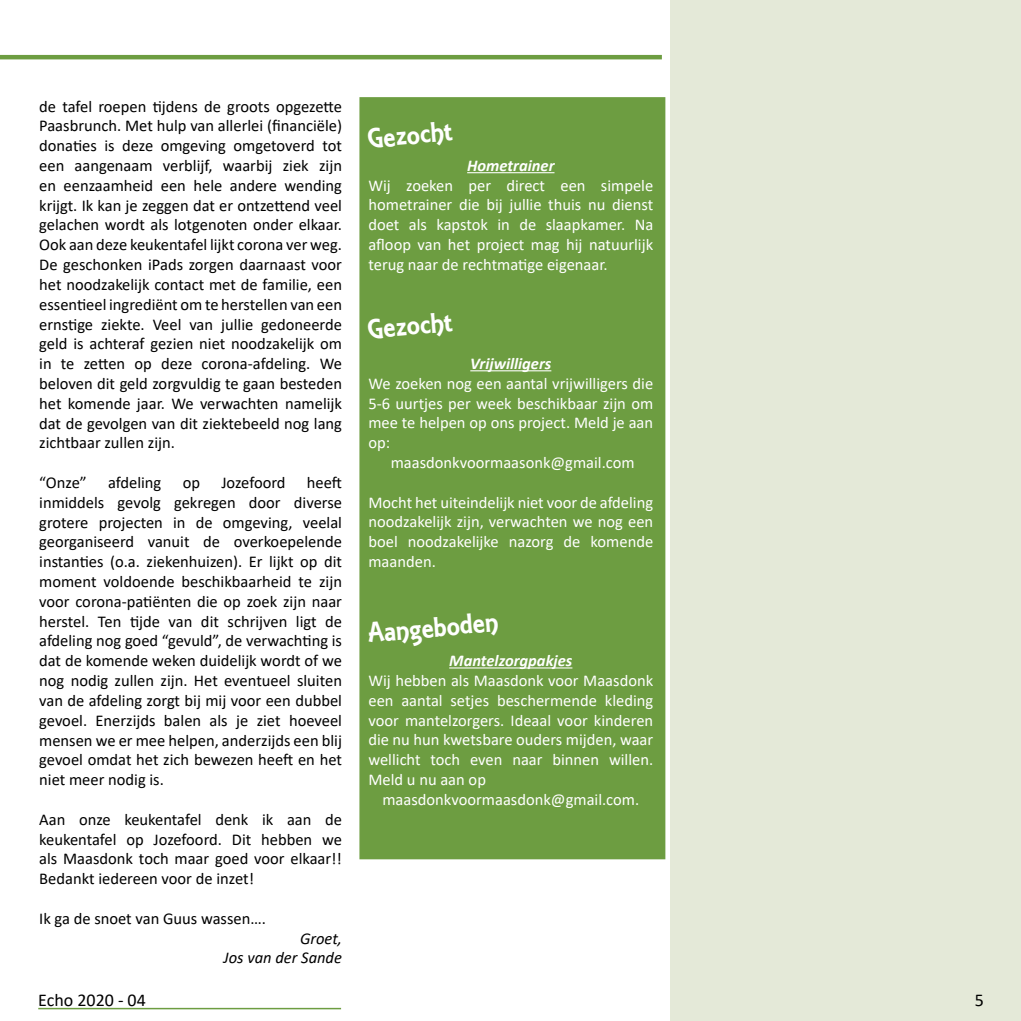
<style>
.page{position:relative;width:1021px;height:1021px;background:#fff}
.page>*{position:absolute;margin:0;border:0;box-sizing:border-box;transform-origin:0 0}
.t1{font:30px "ARESSENCE";color:#fff}
.t2{font:18px "Calibri";color:#000}
.t3{font:16.5px/19.8px "Calibri";color:#000;text-align:justify}
.t4{font:16.5px/19.8px "Calibri";color:#fff;text-align:justify}
.t5{font:italic 700 16.5px "Calibri";color:#fff}
.t6{font:italic 16.5px/19.8px "Calibri";color:#000;text-align:right}
</style>
<div class="page">
<div style="left:670px;top:0;width:350px;height:1020px;background:#e4e9d8"></div>
<hr style="left:38px;top:1007px;width:303px;height:2px;background:#6d9d41">
<hr style="left:0;top:55px;width:662px;height:4px;background:#6d9d41">
<div style="left:359px;top:97px;width:306px;height:762px;background:#6d9d41;border:2px solid #6d9d41"></div>
<hr style="left:467px;top:172px;width:87px;height:1px;background:#fff">
<hr style="left:470px;top:370px;width:81px;height:1px;background:#fff">
<hr style="left:449px;top:667px;width:123px;height:1px;background:#fff">
<p class="t3" style="left:39px;top:96px;width:304px">de tafel roepen tijdens de groots opgezette Paasbrunch. Met hulp van allerlei (financiële) donaties is deze omgeving omgetoverd tot een aangenaam verblijf, waarbij ziek zijn en eenzaamheid een hele andere wending krijgt. Ik kan je zeggen dat er ontzettend veel gelachen wordt als lotgenoten onder elkaar.<br>Ook aan deze keukentafel lijkt corona ver weg.<br>De geschonken iPads zorgen daarnaast voor het noodzakelijk contact met de familie, een essentieel ingrediënt om te herstellen van een ernstige ziekte. Veel van jullie gedoneerde geld is achteraf gezien niet noodzakelijk om in te zetten op deze corona-afdeling. We beloven dit geld zorgvuldig te gaan besteden het komende jaar. We verwachten namelijk dat de gevolgen van dit ziektebeeld nog lang zichtbaar zullen zijn.</p>
<p class="t3" style="left:39px;top:472px;width:49px">“Onze”</p>
<p class="t3" style="left:108px;top:472px;width:55px">afdeling</p>
<p class="t3" style="left:183px;top:472px;width:19px">op</p>
<p class="t3" style="left:221px;top:472px;width:66px">Jozefoord</p>
<p class="t3" style="left:39px;top:472px;width:304px;text-indent:268px">heeft inmiddels gevolg gekregen door diverse grotere projecten in de omgeving, veelal georganiseerd vanuit de overkoepelende instanties (o.a. ziekenhuizen). Er lijkt op dit moment voldoende beschikbaarheid te zijn voor corona-patiënten die op zoek zijn naar herstel. Ten tijde van dit schrijven ligt de afdeling nog goed “gevuld”, de verwachting is dat de komende weken duidelijk wordt of we nog nodig zullen zijn. Het eventueel sluiten van de afdeling zorgt bij mij voor een dubbel gevoel. Enerzijds balen als je ziet hoeveel mensen we er mee helpen, anderzijds een blij gevoel omdat het zich bewezen heeft en het niet meer nodig is.</p>
<p class="t3" style="left:39px;top:809px;width:304px">Aan onze keukentafel denk ik aan de keukentafel op Jozefoord. Dit hebben we als Maasdonk toch maar goed voor elkaar!!<br>Bedankt iedereen voor de inzet!</p>
<p class="t3" style="left:39px;top:908px;width:228px">Ik ga de snoet van Guus wassen….</p>
<p class="t6" style="left:223px;top:927px;width:120px">Groet,<br>Jos van der Sande</p>
<h1 class="t1" style="left:366px;top:121px;width:86px;rotate:-5deg">Gezocht</h1>
<p class="t5" style="left:467px;top:154px;width:89px">Hometrainer</p>
<p class="t4" style="left:368px;top:175px;width:286px">Wij zoeken per direct een simpele hometrainer die bij jullie thuis nu dienst doet als kapstok in de slaapkamer. Na afloop van het project mag hij natuurlijk terug naar de rechtmatige eigenaar.</p>
<h1 class="t1" style="left:366px;top:312px;width:86px;rotate:-5deg">Gezocht</h1>
<p class="t5" style="left:470px;top:352px;width:83px">Vrijwilligers</p>
<p class="t4" style="left:368px;top:373px;width:286px">We zoeken nog een aantal vrijwilligers die 5-6 uurtjes per week beschikbaar zijn om mee te helpen op ons project. Meld je aan op:</p>
<p class="t4" style="left:391px;top:452px;width:245px">maasdonkvoormaasonk@gmail.com</p>
<p class="t4" style="left:368px;top:492px;width:286px">Mocht het uiteindelijk niet voor de afdeling noodzakelijk zijn, verwachten we nog een boel noodzakelijke nazorg de komende maanden.</p>
<h1 class="t1" style="left:366px;top:616px;width:132px;rotate:-5deg">Aangeboden</h1>
<p class="t5" style="left:449px;top:649px;width:125px">Mantelzorgpakjes</p>
<p class="t4" style="left:368px;top:670px;width:286px">Wij hebben als Maasdonk voor Maasdonk een aantal setjes beschermende kleding voor mantelzorgers. Ideaal voor kinderen die nu hun kwetsbare ouders mijden, waar wellicht toch even naar binnen willen.<br>Meld u nu aan op</p>
<p class="t4" style="left:382px;top:789px;width:258px">maasdonkvoormaasdonk@gmail.com.</p>
<p class="t2" style="left:38px;top:987px;width:109px">Echo 2020 - 04</p>
<p class="t2" style="left:974px;top:987px;width:11px">5</p>
</div>
